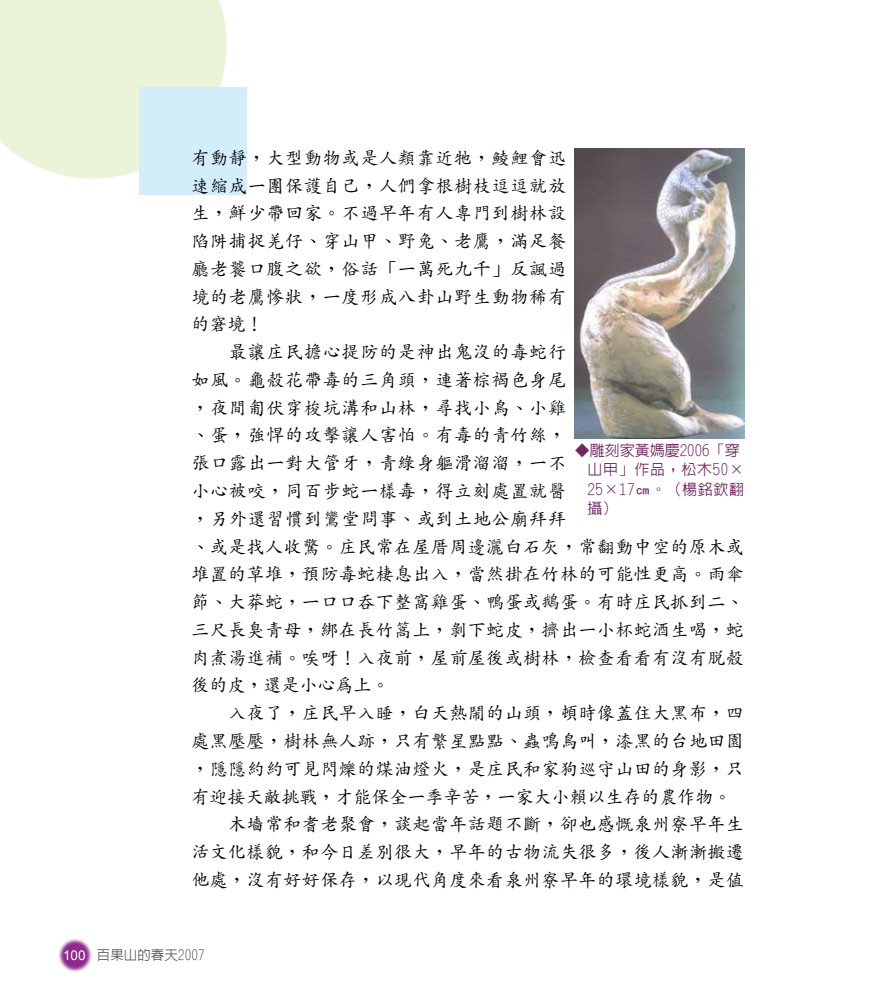
<style>
.page{position:relative;width:893px;height:1000px;background:#fff}
.page>*{position:absolute;margin:0;border:0;box-sizing:border-box;transform-origin:0 0}
.t1{font:500 18px/27.8px "Zen Kai";letter-spacing:.025em;color:#000}
.t2{font:500 15px/19.5px "Lin Gothic";letter-spacing:.04em;color:#6f2760}
.t3{font:500 13.5px "Lin Gothic";color:#595757}
.s1{font-family:"Arial";font-weight:400;color:#fff}
</style>
<div class="page">
<img style="left:58px;top:938px;width:34px;height:33px">
<div style="left:0;top:0;width:227px;height:178px;background:#ebf3d9"></div>
<div style="left:140px;top:87px;width:107px;height:108px;background:#d3edfb"></div>
<img style="left:575px;top:149px;width:169px;height:289px">
<p class="t1" style="left:191px;top:144px;width:554px">有動靜，大型動物或是人類靠近牠，鯪鯉會迅<br>速縮成一團保護自己，人們拿根樹枝逗逗就放<br>生，鮮少帶回家。不過早年有人專門到樹林設<br>陷阱捕捉羌仔、穿山甲、野兔、老鷹，滿足餐<br>廳老饕口腹之欲，俗話「一萬死九千」反諷過<br>境的老鷹慘狀，一度形成八卦山野生動物稀有<br>的窘境！<br>　　最讓庄民擔心提防的是神出鬼沒的毒蛇行<br>如風。龜殼花帶毒的三角頭，連著棕褐色身尾<br>，夜間匍伏穿梭坑溝和山林，尋找小鳥、小雞<br>、蛋，強悍的攻擊讓人害怕。有毒的青竹絲，<br>張口露出一對大管牙，青綠身軀滑溜溜，一不<br>小心被咬，同百步蛇一樣毒，得立刻處置就醫<br>，另外還習慣到鸞堂問事、或到土地公廟拜拜<br>、或是找人收驚。庄民常在屋厝周邊灑白石灰，常翻動中空的原木或堆置的草堆，預防毒蛇棲息出入，當然掛在竹林的可能性更高。雨傘節、大莽蛇，一口口吞下整窩雞蛋、鴨蛋或鵝蛋。有時庄民抓到二、三尺長臭青母，綁在長竹篙上，剝下蛇皮，擠出一小杯蛇酒生喝，蛇肉煮湯進補。唉呀！入夜前，屋前屋後或樹林，檢查看看有沒有脫殼後的皮，還是小心為上。<br>　　入夜了，庄民早入睡，白天熱鬧的山頭，頓時像蓋住大黑布，四處黑壓壓，樹林無人跡，只有繁星點點、蟲鳴鳥叫，漆黑的台地田園，隱隱約約可見閃爍的煤油燈火，是庄民和家狗巡守山田的身影，只有迎接天敵挑戰，才能保全一季辛苦，一家大小賴以生存的農作物。　　木墻常和耆老聚會，談起當年話題不斷，卻也感慨泉州寮早年生活文化樣貌，和今日差別很大，早年的古物流失很多，後人漸漸搬遷他處，沒有好好保存，以現代角度來看泉州寮早年的環境樣貌，是值</p>
<p class="t2" style="left:587px;top:440px;width:158px;text-indent:-13px">◆雕刻家黃媽慶2006「穿山甲」作品，松木50×<br>25×17㎝。（楊銘欽翻攝）</p>
<p class="t3" style="left:63px;top:947px;width:143px"><span class="s1">100</span> 百果山的春天2007</p>
</div>
